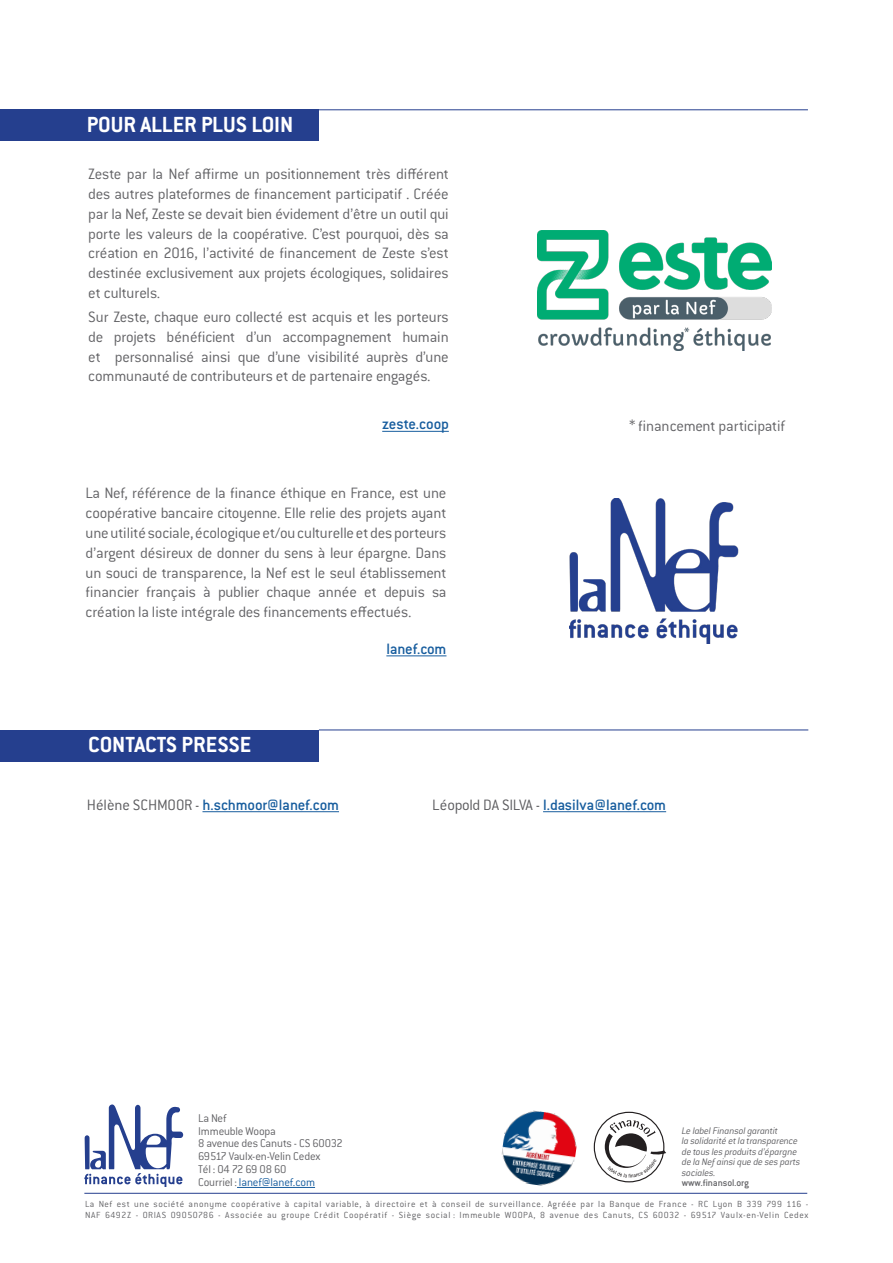
<style>
.page{position:relative;width:893px;height:1263px;background:#fff}
.page>*{position:absolute;margin:0;border:0;box-sizing:border-box;transform-origin:0 0}
.t1{font:700 24px "Conduit ITC Std";color:#fff}
.t2{font:300 16.5px/19.8px "Conduit ITC Std";letter-spacing:-.015em;color:#636366;text-align:justify}
.t3{font:500 16.5px "Conduit ITC Std";letter-spacing:-.01em;color:#175d9e}
.t4{font:300 12.45px/12.9px "Conduit ITC Std";letter-spacing:-.015em;color:#636366}
.t5{font:300 12.45px "Conduit ITC Std";letter-spacing:-.015em;color:#175d9e}
.t6{font:italic 300 10.5px/10.5px "Conduit ITC Std";letter-spacing:-.01em;color:#636366}
.t7{font:500 10.5px "Conduit ITC Std";letter-spacing:-.015em;color:#636366}
.t8{font:300 9.75px/10.5px "Conduit ITC Std";letter-spacing:.06em;color:#636366}
.s1{font-weight:300;color:#5c5c5f}
.s2{color:#636366}
</style>
<div class="page">
<hr style="left:84px;top:1193px;width:723px;height:1px;background:#253f8e">
<hr style="left:237px;top:1187px;width:78px;height:1px;background:#175d9e">
<svg style="left:605px;top:1120px;width:61px;height:57px"></svg>
<svg style="left:84px;top:1104px;width:99px;height:82px"></svg>
<img style="left:501px;top:1110px;width:76px;height:76px">
<div style="left:0;top:729px;width:319px;height:32px;background:#253f8e"></div>
<hr style="left:319px;top:729px;width:489px;height:1px;background:#253f8e">
<hr style="left:202px;top:811px;width:137px;height:1px;background:#175d9e">
<hr style="left:543px;top:811px;width:123px;height:1px;background:#175d9e">
<hr style="left:382px;top:431px;width:67px;height:1px;background:#175d9e">
<hr style="left:386px;top:655px;width:60px;height:1px;background:#175d9e">
<img style="left:569px;top:499px;width:170px;height:144px">
<div style="left:0;top:109px;width:319px;height:32px;background:#253f8e"></div>
<hr style="left:319px;top:109px;width:489px;height:1px;background:#253f8e">
<img style="left:537px;top:231px;width:235px;height:119px">
<p class="t1" style="left:87px;top:110px;width:208px">POUR ALLER PLUS LOIN</p>
<p class="t2" style="left:88px;top:164px;width:362px">Zeste par la Nef affirme un positionnement très différent des autres plateformes de financement participatif . Créée par la Nef, Zeste se devait bien évidement d’être un outil qui porte les valeurs de la coopérative. C’est pourquoi, dès sa création en 2016, l’activité de financement de Zeste s’est destinée exclusivement aux projets écologiques, solidaires et culturels.</p>
<p class="t2" style="left:88px;top:306px;width:362px">Sur Zeste, chaque euro collecté est acquis et les porteurs de projets bénéficient d’un accompagnement humain et personnalisé ainsi que d’une visibilité auprès d’une communauté de contributeurs et de partenaire engagés.</p>
<p class="t3" style="left:382px;top:414px;width:68px">zeste.coop</p>
<p class="t2" style="left:629px;top:416px;width:158px">* financement participatif</p>
<p class="t2" style="left:86px;top:483px;width:362px">La Nef, référence de la finance éthique en France, est une coopérative bancaire citoyenne. Elle relie des projets ayant une utilité sociale, écologique et/ou culturelle et des porteurs d’argent désireux de donner du sens à leur épargne. Dans un souci de transparence, la Nef est le seul établissement financier français à publier chaque année et depuis sa création la liste intégrale des financements effectués.</p>
<p class="t3" style="left:386px;top:639px;width:62px">lanef.com</p>
<p class="t1" style="left:88px;top:730px;width:165px">CONTACTS PRESSE</p>
<p class="t3" style="left:87px;top:795px;width:254px"><span class="s1">Hélène SCHMOOR -</span> h.schmoor@lanef.com</p>
<p class="t3" style="left:432px;top:795px;width:235px"><span class="s1">Léopold DA SILVA -</span> l.dasilva@lanef.com</p>
<p class="t4" style="left:198px;top:1111px;width:146px">La Nef<br>Immeuble Woopa<br>8 avenue des Canuts - CS 60032</p>
<p class="t4" style="left:198px;top:1149px;width:124px">69517 Vaulx-en-Velin Cedex</p>
<p class="t4" style="left:198px;top:1162px;width:90px">Tél : 04 72 69 08 60</p>
<p class="t5" style="left:198px;top:1174px;width:118px"><span class="s2">Courriel :</span> lanef@lanef.com</p>
<p class="t6" style="left:682px;top:1125px;width:98px">Le label Finansol garantit</p>
<p class="t6" style="left:682px;top:1135px;width:120px">la solidarité et la transparence de tous les produits d’épargne de la Nef ainsi que de ses parts sociales.</p>
<p class="t7" style="left:682px;top:1176px;width:69px">www.finansol.org</p>
<p class="t8" style="left:85px;top:1198px;width:725px">La Nef est une société anonyme coopérative à capital variable, à directoire et à conseil de surveillance. Agréée par la Banque de France - RC Lyon B 339 799 116 -<br>NAF 6492Z - ORIAS 09050786 - Associée au groupe Crédit Coopératif - Siège social : Immeuble WOOPA, 8 avenue des Canuts, CS 60032 - 69517 Vaulx-en-Velin Cedex</p>
</div>
